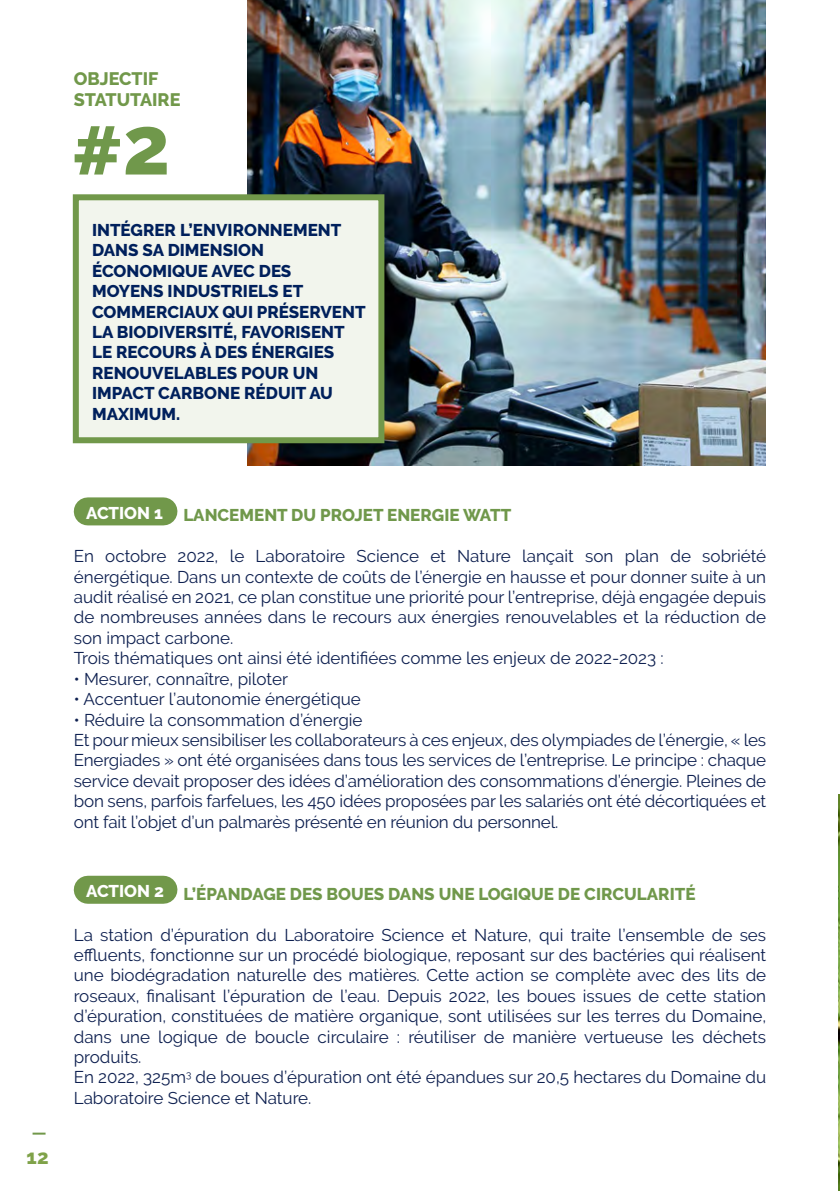
<style>
.page{position:relative;width:840px;height:1191px;background:#fff}
.page>*{position:absolute;margin:0;border:0;box-sizing:border-box;transform-origin:0 0}
.t1{font:800 68px "Raleway";color:#70984b}
.t2{font:800 20px "Raleway";color:#7fa249}
.t3{font:800 18px/21.6px "Raleway";color:#71984a}
.t4{font:17px/20.4px "Raleway";color:#0e2050}
.t5{font:800 17px/20.4px "Raleway";color:#00205c}
.t6{font:800 17px "Raleway";color:#70984b}
.s1{font-size:82.4px}
</style>
<div class="page">
<svg style="left:33px;top:1132px;width:13px;height:2px"></svg>
<img style="left:838px;top:795px;width:1px;height:396px">
<img style="left:247px;top:0;width:518px;height:465px">
<div style="left:88px;top:497px;width:75px;height:28px;background:#71984a"></div>
<div style="left:88px;top:875px;width:75px;height:28px;background:#71984a"></div>
<div style="left:73px;top:194px;width:311px;height:249px;background:#f2f5ed;border:6px solid #71984a"></div>
<p class="t3" style="left:74px;top:68px;width:108px">OBJECTIF<br>STATUTAIRE</p>
<h1 class="t1" style="left:72px;top:112px;width:99px">#<span class="s1">2</span></h1>
<p class="t5" style="left:92px;top:220px;width:275px">INTÉGRER L’ENVIRONNEMENT<br>DANS SA DIMENSION<br>ÉCONOMIQUE AVEC DES<br>MOYENS INDUSTRIELS ET<br>COMMERCIAUX QUI PRÉSERVENT<br>LA BIODIVERSITÉ, FAVORISENT<br>LE RECOURS À DES ÉNERGIES<br>RENOUVELABLES POUR UN<br>IMPACT CARBONE RÉDUIT AU<br>MAXIMUM.</p>
<p class="t2" style="left:26px;top:1145px;width:24px">12</p>
<p class="t6" style="left:86px;top:506px;width:426px"><sup>ACTION</sup> <sup>1</sup> LANCEMENT DU PROJET ENERGIE WATT</p>
<p class="t4" style="left:74px;top:546px;width:693px">En octobre 2022, le Laboratoire Science et Nature lançait son plan de sobriété énergétique. Dans un contexte de coûts de l’énergie en hausse et pour donner suite à un audit réalisé en 2021, ce plan constitue une priorité pour l’entreprise, déjà engagée depuis de nombreuses années dans le recours aux énergies renouvelables et la réduction de son impact carbone.<br>Trois thématiques ont ainsi été identifiées comme les enjeux de 2022-2023 :</p>
<p class="t4" style="left:74px;top:668px;width:216px">• Mesurer, connaître, piloter</p>
<p class="t4" style="left:74px;top:689px;width:288px">• Accentuer l’autonomie énergétique</p>
<p class="t4" style="left:74px;top:709px;width:693px">• Réduire la consommation d’énergie<br>Et pour mieux sensibiliser les collaborateurs à ces enjeux, des olympiades de l’énergie, « les Energiades » ont été organisées dans tous les services de l’entreprise. Le principe : chaque service devait proposer des idées d’amélioration des consommations d’énergie. Pleines de bon sens, parfois farfelues, les 450 idées proposées par les salariés ont été décortiquées et ont fait l’objet d’un palmarès présenté en réunion du personnel.</p>
<p class="t6" style="left:86px;top:884px;width:610px"><sup>ACTION</sup> <sup>2</sup> L’ÉPANDAGE DES BOUES DANS UNE LOGIQUE DE CIRCULARITÉ</p>
<p class="t4" style="left:74px;top:924px;width:693px">La station d’épuration du Laboratoire Science et Nature, qui traite l’ensemble de ses effluents, fonctionne sur un procédé biologique, reposant sur des bactéries qui réalisent une biodégradation naturelle des matières. Cette action se complète avec des lits de roseaux, finalisant l’épuration de l’eau. Depuis 2022, les boues issues de cette station d’épuration, constituées de matière organique, sont utilisées sur les terres du Domaine, dans une logique de boucle circulaire : réutiliser de manière vertueuse les déchets produits.<br>En 2022, 325m<sup>3</sup> de boues d’épuration ont été épandues sur 20,5 hectares du Domaine du Laboratoire Science et Nature.</p>
</div>
